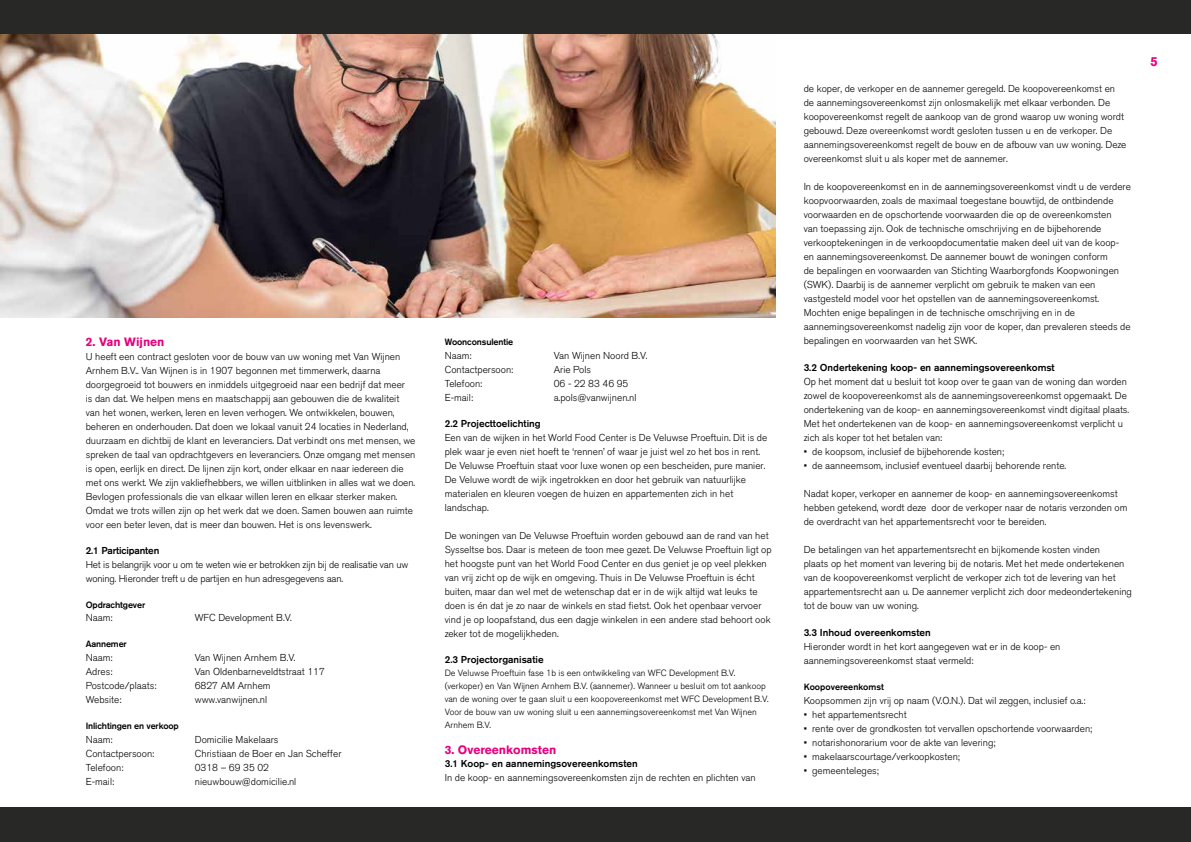
<style>
.page{position:relative;width:1191px;height:842px;background:#fff}
.page>*{position:absolute;margin:0;border:0;box-sizing:border-box;transform-origin:0 0}
.t1{font:700 13px "Akzidenz Grotesk BQ";color:#e6007d}
.t2{font:700 12px "Akzidenz Grotesk BQ";color:#e6007d}
.t3{font:300 10px/14px "Akzidenz Grotesk BQ";color:#000}
.t4{font:500 10px "Akzidenz Grotesk BQ";color:#000}
.t5{font:300 9px/13px "Akzidenz Grotesk BQ";color:#000}
.t6{font:500 9px "Akzidenz Grotesk BQ";letter-spacing:-.015em;color:#000}
</style>
<div class="page">
<img style="left:0;top:33px;width:775px;height:284px">
<div style="left:0;top:0;width:1191px;height:33px;background:#282827"></div>
<div style="left:0;top:808px;width:1191px;height:34px;background:#282827"></div>
<p class="t2" style="left:86px;top:335px;width:80px">2. Van Wijnen</p>
<p class="t3" style="left:86px;top:350px;width:331px">U heeft een contract gesloten voor de bouw van uw woning met Van Wijnen Arnhem B.V.. Van Wijnen is in 1907 begonnen met timmerwerk, daarna doorgegroeid tot bouwers en inmiddels uitgegroeid naar een bedrijf dat meer<br>is dan dat. We helpen mens en maatschappij aan gebouwen die de kwaliteit van het wonen, werken, leren en leven verhogen. We ontwikkelen, bouwen, beheren en onderhouden. Dat doen we lokaal vanuit 24 locaties in Nederland, duurzaam en dichtbij de klant en leveranciers. Dat verbindt ons met mensen, we spreken de taal van opdrachtgevers en leveranciers. Onze omgang met mensen is open, eerlijk en direct. De lijnen zijn kort, onder elkaar en naar iedereen die met ons werkt. We zijn vakliefhebbers, we willen uitblinken in alles wat we doen.<br>Bevlogen professionals die van elkaar willen leren en elkaar sterker maken.<br>Omdat we trots willen zijn op het werk dat we doen. Samen bouwen aan ruimte voor een beter leven, dat is meer dan bouwen. Het is ons levenswerk.</p>
<p class="t4" style="left:86px;top:544px;width:75px">2.1 Participanten</p>
<p class="t3" style="left:86px;top:558px;width:324px">Het is belangrijk voor u om te weten wie er betrokken zijn bij de realisatie van uw woning. Hieronder treft u de partijen en hun adresgegevens aan.</p>
<p class="t6" style="left:86px;top:599px;width:61px">Opdrachtgever</p>
<p class="t3" style="left:86px;top:611px;width:28px">Naam:</p>
<p class="t3" style="left:195px;top:611px;width:99px">WFC Development B.V.</p>
<p class="t6" style="left:86px;top:638px;width:43px">Aannemer</p>
<p class="t3" style="left:86px;top:651px;width:28px">Naam:</p>
<p class="t3" style="left:195px;top:651px;width:102px">Van Wijnen Arnhem B.V.</p>
<p class="t3" style="left:86px;top:665px;width:28px">Adres:</p>
<p class="t3" style="left:195px;top:665px;width:132px">Van Oldenbarneveldtstraat 117</p>
<p class="t3" style="left:86px;top:679px;width:72px">Postcode/plaats:</p>
<p class="t3" style="left:195px;top:679px;width:77px">6827 AM Arnhem</p>
<p class="t3" style="left:86px;top:693px;width:37px">Website:</p>
<p class="t3" style="left:195px;top:693px;width:74px">www.vanwijnen.nl</p>
<p class="t6" style="left:86px;top:720px;width:95px">Inlichtingen en verkoop</p>
<p class="t3" style="left:86px;top:733px;width:28px">Naam:</p>
<p class="t3" style="left:195px;top:733px;width:85px">Domicilie Makelaars</p>
<p class="t3" style="left:86px;top:747px;width:70px">Contactpersoon:</p>
<p class="t3" style="left:195px;top:747px;width:148px">Christiaan de Boer en Jan Scheffer</p>
<p class="t3" style="left:86px;top:761px;width:39px">Telefoon:</p>
<p class="t3" style="left:195px;top:761px;width:76px">0318 – 69 35 02</p>
<p class="t3" style="left:86px;top:775px;width:30px">E-mail:</p>
<p class="t3" style="left:195px;top:775px;width:103px">nieuwbouw@domicilie.nl</p>
<p class="t6" style="left:445px;top:336px;width:70px">Woonconsulentie</p>
<p class="t3" style="left:445px;top:349px;width:28px">Naam:</p>
<p class="t3" style="left:554px;top:349px;width:95px">Van Wijnen Noord B.V.</p>
<p class="t3" style="left:445px;top:363px;width:70px">Contactpersoon:</p>
<p class="t3" style="left:554px;top:363px;width:39px">Arie Pols</p>
<p class="t3" style="left:445px;top:377px;width:39px">Telefoon:</p>
<p class="t3" style="left:554px;top:377px;width:76px">06 - 22 83 46 95</p>
<p class="t3" style="left:445px;top:391px;width:30px">E-mail:</p>
<p class="t3" style="left:554px;top:391px;width:84px">a.pols@vanwijnen.nl</p>
<p class="t4" style="left:445px;top:417px;width:97px">2.2 Projecttoelichting</p>
<p class="t3" style="left:445px;top:431px;width:324px">Een van de wijken in het World Food Center is De Veluwse Proeftuin. Dit is de plek waar je even niet hoeft te ‘rennen’ of waar je juist wel zo het bos in rent.<br>De Veluwse Proeftuin staat voor luxe wonen op een bescheiden, pure manier.<br>De Veluwe wordt de wijk ingetrokken en door het gebruik van natuurlijke materialen en kleuren voegen de huizen en appartementen zich in het landschap.</p>
<p class="t3" style="left:445px;top:529px;width:328px">De woningen van De Veluwse Proeftuin worden gebouwd aan de rand van het Sysseltse bos. Daar is meteen de toon mee gezet. De Veluwse Proeftuin ligt op het hoogste punt van het World Food Center en dus geniet je op veel plekken van vrij zicht op de wijk en omgeving. Thuis in De Veluwse Proeftuin is écht buiten, maar dan wel met de wetenschap dat er in de wijk altijd wat leuks te doen is én dat je zo naar de winkels en stad fietst. Ook het openbaar vervoer vind je op loopafstand, dus een dagje winkelen in een andere stad behoort ook zeker tot de mogelijkheden.</p>
<p class="t4" style="left:445px;top:653px;width:100px">2.3 Projectorganisatie</p>
<p class="t5" style="left:445px;top:667px;width:325px">De Veluwse Proeftuin fase 1b is een ontwikkeling van WFC Development B.V. (verkoper) en Van Wijnen Arnhem B.V. (aannemer). Wanneer u besluit om tot aankoop van de woning over te gaan sluit u een koopovereenkomst met WFC Development B.V.<br>Voor de bouw van uw woning sluit u een aannemingsovereenkomst met Van Wijnen Arnhem B.V.</p>
<p class="t2" style="left:445px;top:743px;width:113px">3. Overeenkomsten</p>
<p class="t4" style="left:445px;top:757px;width:194px">3.1 Koop- en aannemingsovereenkomsten</p>
<p class="t3" style="left:445px;top:771px;width:312px">In de koop- en aannemingsovereenkomsten zijn de rechten en plichten van</p>
<p class="t3" style="left:803px;top:82px;width:324px">de koper, de verkoper en de aannemer geregeld. De koopovereenkomst en de aannemingsovereenkomst zijn onlosmakelijk met elkaar verbonden. De koopovereenkomst regelt de aankoop van de grond waarop uw woning wordt gebouwd. Deze overeenkomst wordt gesloten tussen u en de verkoper. De aannemingsovereenkomst regelt de bouw en de afbouw van uw woning. Deze overeenkomst sluit u als koper met de aannemer.</p>
<p class="t3" style="left:803px;top:180px;width:329px">In de koopovereenkomst en in de aannemingsovereenkomst vindt u de verdere koopvoorwaarden, zoals de maximaal toegestane bouwtijd, de ontbindende voorwaarden en de opschortende voorwaarden die op de overeenkomsten<br>van toepassing zijn. Ook de technische omschrijving en de bijbehorende verkooptekeningen in de verkoopdocumentatie maken deel uit van de koop&shy;en aannemingsovereenkomst. De aannemer bouwt de woningen conform<br>de bepalingen en voorwaarden van Stichting Waarborgfonds Koopwoningen (SWK). Daarbij is de aannemer verplicht om gebruik te maken van een vastgesteld model voor het opstellen van de aannemingsovereenkomst.<br>Mochten enige bepalingen in de technische omschrijving en in de aannemingsovereenkomst nadelig zijn voor de koper, dan prevaleren steeds de bepalingen en voorwaarden van het SWK.</p>
<p class="t4" style="left:803px;top:361px;width:252px">3.2 Ondertekening koop- en aannemingsovereenkomst</p>
<p class="t3" style="left:803px;top:375px;width:327px">Op het moment dat u besluit tot koop over te gaan van de woning dan worden zowel de koopovereenkomst als de aannemingsovereenkomst opgemaakt. De ondertekening van de koop- en aannemingsovereenkomst vindt digitaal plaats.<br>Met het ondertekenen van de koop- en aannemingsovereenkomst verplicht u zich als koper tot het betalen van:</p>
<p class="t3" style="left:803px;top:445px;width:202px">• de koopsom, inclusief de bijbehorende kosten;</p>
<p class="t3" style="left:803px;top:459px;width:264px">• de aanneemsom, inclusief eventueel daarbij behorende rente.</p>
<p class="t3" style="left:803px;top:487px;width:325px">Nadat koper, verkoper en aannemer de koop- en aannemingsovereenkomst hebben getekend, wordt deze door de verkoper naar de notaris verzonden om de overdracht van het appartementsrecht voor te bereiden.</p>
<p class="t3" style="left:803px;top:543px;width:330px">De betalingen van het appartementsrecht en bijkomende kosten vinden<br>plaats op het moment van levering bij de notaris. Met het mede ondertekenen van de koopovereenkomst verplicht de verkoper zich tot de levering van het appartementsrecht aan u. De aannemer verplicht zich door medeondertekening tot de bouw van uw woning.</p>
<p class="t4" style="left:803px;top:626px;width:129px">3.3 Inhoud overeenkomsten</p>
<p class="t3" style="left:803px;top:640px;width:258px">Hieronder wordt in het kort aangegeven wat er in de koop- en aannemingsovereenkomst staat vermeld:</p>
<p class="t6" style="left:803px;top:681px;width:82px">Koopovereenkomst</p>
<p class="t3" style="left:803px;top:694px;width:283px">Koopsommen zijn vrij op naam (V.O.N.). Dat wil zeggen, inclusief o.a.:</p>
<p class="t3" style="left:803px;top:708px;width:104px">• het appartementsrecht</p>
<p class="t3" style="left:803px;top:722px;width:290px">• rente over de grondkosten tot vervallen opschortende voorwaarden;</p>
<p class="t3" style="left:803px;top:736px;width:193px">• notarishonorarium voor de akte van levering;</p>
<p class="t3" style="left:803px;top:750px;width:158px">• makelaarscourtage/verkoopkosten;</p>
<p class="t3" style="left:803px;top:764px;width:77px">• gemeenteleges;</p>
<h1 class="t1" style="left:1150px;top:54px;width:9px">5</h1>
</div>
